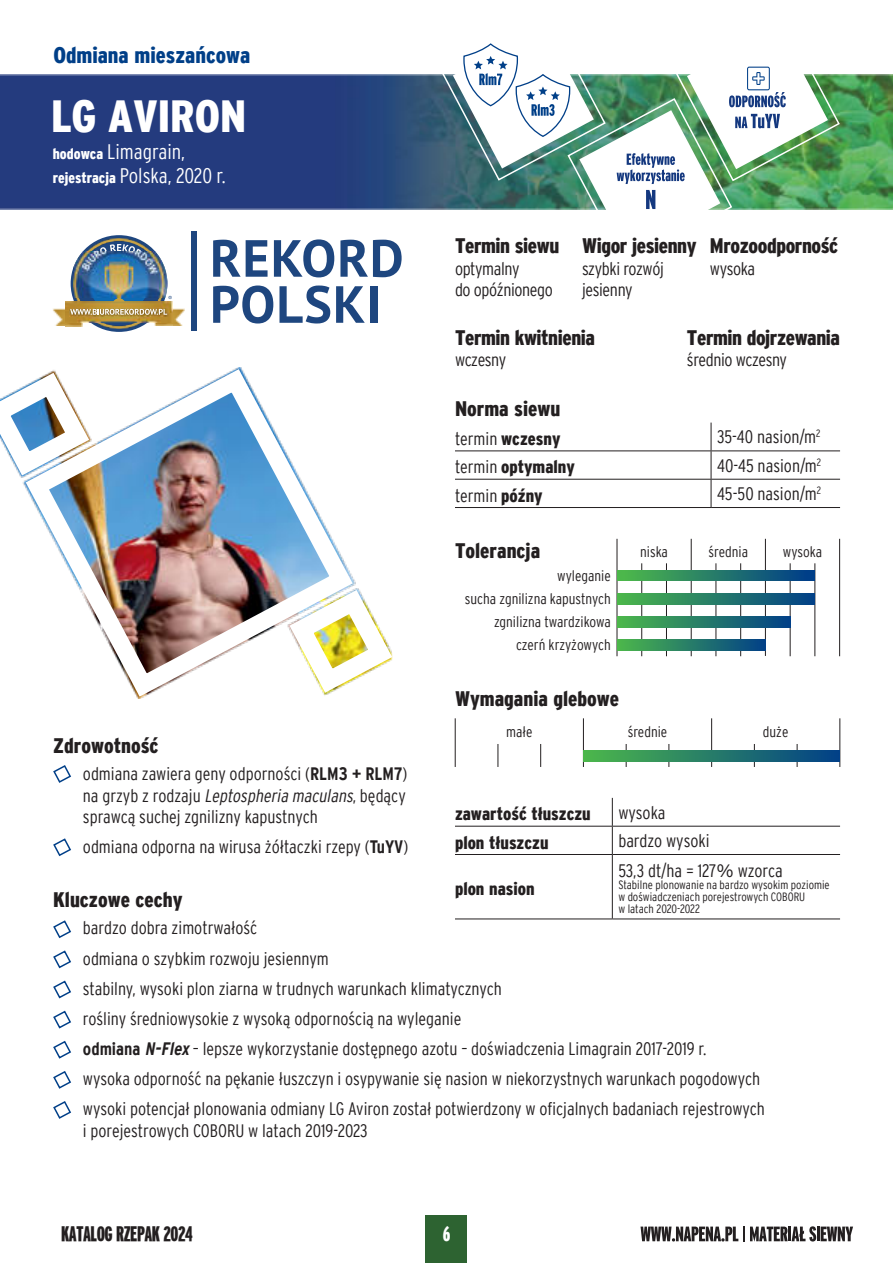
<style>
.page{position:relative;width:893px;height:1263px;background:#fff}
.page>*{position:absolute;margin:0;border:0;box-sizing:border-box;transform-origin:0 0}
.t1{font:900 condensed 45px "Interstate";letter-spacing:-.005em;color:#fff}
.t2{font:900 condensed 22.5px "Interstate";color:#003f88}
.t3{font:900 condensed 21px "Interstate";letter-spacing:-.02em;color:#231f20}
.t4{font:900 condensed 21px "Interstate";color:#231f20}
.t5{font:300 condensed 21px/24px "Interstate";color:#fff}
.t6{font:900 extra-condensed 21px "Interstate";letter-spacing:-.02em;color:#231f20}
.t7{font:900 extra-condensed 21px "Interstate";color:#fff}
.t8{font:300 condensed 18px/30.2px "Interstate";color:#231f20;text-align:justify}
.t9{font:900 condensed 18px "Interstate";color:#231f20}
.t10{font:300 condensed 18px/21.6px "Interstate";letter-spacing:-.02em;color:#231f20}
.t11{font:300 condensed 18px "Interstate";letter-spacing:-.025em;color:#231f20}
.t12{font:300 condensed 18px "Interstate";letter-spacing:-.03em;color:#231f20}
.t13{font:300 condensed 15px/23.1px "Interstate";color:#231f20;text-align:right}
.t14{font:300 condensed 12px/12px "Interstate";color:#231f20}
.s1{font-weight:900;font-size:15px}
.s2{font-weight:700}
.s3{font-style:italic}
.s4{font-weight:300}
.s5{font-weight:900}
.s6{font-stretch:normal}
.s7{font-weight:700;font-style:italic}
</style>
<div class="page">
<div style="left:426px;top:1215px;width:41px;height:48px;background:#2d6331"></div>
<svg style="left:640px;top:1226px;width:213px;height:16px"></svg>
<img style="left:0;top:75px;width:893px;height:134px">
<hr style="left:455px;top:450px;width:256px;height:1px;background:#231f20">
<hr style="left:711px;top:450px;width:129px;height:1px;background:#231f20">
<hr style="left:455px;top:479px;width:256px;height:1px;background:#231f20">
<hr style="left:711px;top:479px;width:129px;height:1px;background:#231f20">
<svg style="left:711px;top:423px;width:1px;height:84px"></svg>
<hr style="left:455px;top:507px;width:256px;height:1px;background:#231f20">
<hr style="left:711px;top:507px;width:129px;height:1px;background:#231f20">
<img style="left:17px;top:367px;width:347px;height:332px">
<svg style="left:0;top:376px;width:86px;height:96px"></svg>
<div style="left:293px;top:593px;width:96px;height:96px;border:18px solid #fff;border-radius:27px"></div>
<hr style="left:617px;top:539px;width:1px;height:117px;background:#231f20">
<hr style="left:691px;top:539px;width:1px;height:117px;background:#231f20">
<hr style="left:666px;top:563px;width:1px;height:93px;background:#231f20">
<hr style="left:740px;top:563px;width:1px;height:93px;background:#231f20">
<hr style="left:815px;top:563px;width:1px;height:93px;background:#231f20">
<hr style="left:641px;top:563px;width:1px;height:93px;background:#231f20">
<hr style="left:716px;top:563px;width:1px;height:93px;background:#231f20">
<hr style="left:790px;top:563px;width:1px;height:93px;background:#231f20">
<hr style="left:765px;top:539px;width:1px;height:117px;background:#231f20">
<hr style="left:839px;top:539px;width:1px;height:117px;background:#231f20">
<svg style="left:617px;top:570px;width:198px;height:11px"></svg>
<svg style="left:617px;top:593px;width:198px;height:11px"></svg>
<svg style="left:617px;top:616px;width:173px;height:11px"></svg>
<svg style="left:617px;top:640px;width:149px;height:10px"></svg>
<hr style="left:455px;top:718px;width:1px;height:49px;background:#231f20">
<hr style="left:583px;top:718px;width:1px;height:49px;background:#231f20">
<svg style="left:540px;top:744px;width:1px;height:23px"></svg>
<svg style="left:669px;top:744px;width:1px;height:23px"></svg>
<svg style="left:797px;top:744px;width:1px;height:23px"></svg>
<svg style="left:498px;top:744px;width:1px;height:23px"></svg>
<svg style="left:626px;top:744px;width:1px;height:23px"></svg>
<svg style="left:754px;top:744px;width:1px;height:23px"></svg>
<hr style="left:711px;top:718px;width:1px;height:49px;background:#231f20">
<hr style="left:840px;top:718px;width:1px;height:49px;background:#231f20">
<svg style="left:584px;top:750px;width:256px;height:11px"></svg>
<svg style="left:53px;top:765px;width:18px;height:18px"></svg>
<svg style="left:53px;top:838px;width:18px;height:19px"></svg>
<svg style="left:53px;top:920px;width:18px;height:19px"></svg>
<svg style="left:53px;top:950px;width:18px;height:19px"></svg>
<svg style="left:53px;top:980px;width:18px;height:19px"></svg>
<svg style="left:53px;top:1010px;width:18px;height:19px"></svg>
<svg style="left:53px;top:1040px;width:18px;height:19px"></svg>
<svg style="left:53px;top:1071px;width:18px;height:18px"></svg>
<svg style="left:53px;top:1101px;width:18px;height:18px"></svg>
<hr style="left:455px;top:826px;width:157px;height:1px;background:#231f20">
<hr style="left:612px;top:826px;width:228px;height:1px;background:#231f20">
<svg style="left:612px;top:798px;width:1px;height:56px"></svg>
<hr style="left:455px;top:854px;width:157px;height:1px;background:#231f20">
<hr style="left:612px;top:854px;width:228px;height:1px;background:#231f20">
<hr style="left:612px;top:855px;width:1px;height:63px;background:#231f20">
<hr style="left:455px;top:918px;width:157px;height:1px;background:#231f20">
<hr style="left:612px;top:918px;width:228px;height:1px;background:#231f20">
<img style="left:440px;top:43px;width:401px;height:167px">
<div style="left:191px;top:232px;width:5px;height:99px;background:#1e467f"></div>
<svg style="left:213px;top:240px;width:55px;height:37px"></svg>
<svg style="left:274px;top:239px;width:60px;height:38px"></svg>
<svg style="left:340px;top:240px;width:62px;height:37px"></svg>
<svg style="left:213px;top:285px;width:60px;height:38px"></svg>
<svg style="left:279px;top:285px;width:51px;height:38px"></svg>
<svg style="left:336px;top:286px;width:29px;height:37px"></svg>
<div style="left:370px;top:286px;width:7px;height:37px;background:#1e467f"></div>
<img style="left:53px;top:239px;width:132px;height:89px">
<p class="t2" style="left:53px;top:47px;width:198px">Odmiana mieszańcowa</p>
<h1 class="t1" style="left:51px;top:99px;width:197px">LG AVIRON</h1>
<p class="t5" style="left:53px;top:142px;width:174px"><span class="s1">hodowca</span> Limagrain, <span class="s1">rejestracja</span> Polska, 2020 r.</p>
<p class="t4" style="left:53px;top:738px;width:107px">Zdrowotność</p>
<p class="t8" style="left:83px;top:764px;width:326px;line-height:21.6px">odmiana zawiera geny odporności (<span class="s2">RLM3 + RLM7</span>) na grzyb z rodzaju <span class="s3">Leptospheriamaculans</span>, będący sprawcą suchej zgnilizny kapustnych</p>
<p class="t8" style="left:83px;top:833px;width:327px">odmiana odporna na wirusa żółtaczki rzepy (<span class="s2">TuYV</span>)</p>
<p class="t4" style="left:53px;top:892px;width:131px">Kluczowe cechy</p>
<p class="t3" style="left:455px;top:238px;width:106px">Termin siewu</p>
<p class="t10" style="left:455px;top:259px;width:100px">optymalny<br>do opóźnionego</p>
<p class="t3" style="left:582px;top:238px;width:116px">Wigor jesienny</p>
<p class="t10" style="left:582px;top:259px;width:83px">szybki rozwój jesienny</p>
<p class="t3" style="left:710px;top:238px;width:130px">Mrozoodporność</p>
<p class="t8" style="left:710px;top:255px;width:47px">wysoka</p>
<p class="t3" style="left:455px;top:329px;width:142px">Termin kwitnienia</p>
<p class="t12" style="left:455px;top:353px;width:53px">wczesny</p>
<p class="t3" style="left:687px;top:329px;width:155px">Termin dojrzewania</p>
<p class="t11" style="left:687px;top:353px;width:102px">średnio wczesny</p>
<p class="t4" style="left:455px;top:401px;width:107px">Norma siewu</p>
<p class="t9" style="left:455px;top:432px;width:107px"><span class="s4">termin</span> wczesny</p>
<p class="t8" style="left:717px;top:423px;width:105px">35-40 nasion/m<sup>2</sup></p>
<p class="t9" style="left:455px;top:460px;width:121px"><span class="s4">termin</span> optymalny</p>
<p class="t8" style="left:717px;top:452px;width:106px">40-45 nasion/m<sup>2</sup></p>
<p class="t8" style="left:455px;top:482px;width:89px">termin <span class="s5">późny</span></p>
<p class="t8" style="left:717px;top:480px;width:105px">45-50 nasion/m<sup>2</sup></p>
<p class="t4" style="left:455px;top:542px;width:87px">Tolerancja</p>
<p class="t13" style="left:640px;top:541px;width:29px">niska</p>
<p class="t13" style="left:708px;top:541px;width:41px">średnia</p>
<p class="t13" style="left:783px;top:541px;width:41px">wysoka</p>
<p class="t13" style="left:465px;top:565px;width:147px">wyleganie<br>sucha zgnilizna kapustnych zgnilizna twardzikowa czerń krzyżowych</p>
<p class="t4" style="left:455px;top:691px;width:166px">Wymagania glebowe</p>
<p class="t13" style="left:506px;top:721px;width:28px">małe</p>
<p class="t13" style="left:628px;top:721px;width:41px">średnie</p>
<p class="t13" style="left:763px;top:721px;width:27px">duże</p>
<p class="t9" style="left:455px;top:807px;width:137px">zawartość tłuszczu</p>
<p class="t8" style="left:618px;top:799px;width:49px">wysoka</p>
<p class="t9" style="left:455px;top:835px;width:95px">plon tłuszczu</p>
<p class="t8" style="left:618px;top:827px;width:93px">bardzo wysoki</p>
<p class="t9" style="left:455px;top:882px;width:81px">plon nasion</p>
<p class="t8" style="left:618px;top:857px;width:166px">53,3 dt/ha = 127<span class="s6">%</span> wzorca</p>
<p class="t14" style="left:618px;top:880px;width:213px">Stabilne plonowanie na bardzo wysokim poziomie w doświadczeniach porejestrowych COBORU<br>w latach 2020-2022</p>
<p class="t8" style="left:83px;top:914px;width:684px;text-align:left">bardzo dobra zimotrwałość<br>odmiana o szybkim rozwoju jesiennym<br>stabilny, wysoki plon ziarna w trudnych warunkach klimatycznych<br>rośliny średniowysokie z wysoką odpornością na wyleganie<br><span class="s2">odmiana</span> <span class="s7">N-Flex</span>– lepsze wykorzystanie dostępnego azotu – doświadczenia Limagrain 2017-2019 r.<br>wysoka odporność na pękanie łuszczyn i osypywanie się nasion w niekorzystnych warunkach pogodowych wysoki potencjał plonowania odmiany LG Aviron został potwierdzony w oficjalnych badaniach rejestrowych</p>
<p class="t8" style="left:83px;top:1117px;width:286px">i porejestrowych COBORU w latach 2019-2023</p>
<p class="t6" style="left:61px;top:1222px;width:133px">KATALOG RZEPAK 2024</p>
<p class="t7" style="left:443px;top:1222px;width:9px">6</p>
</div>
